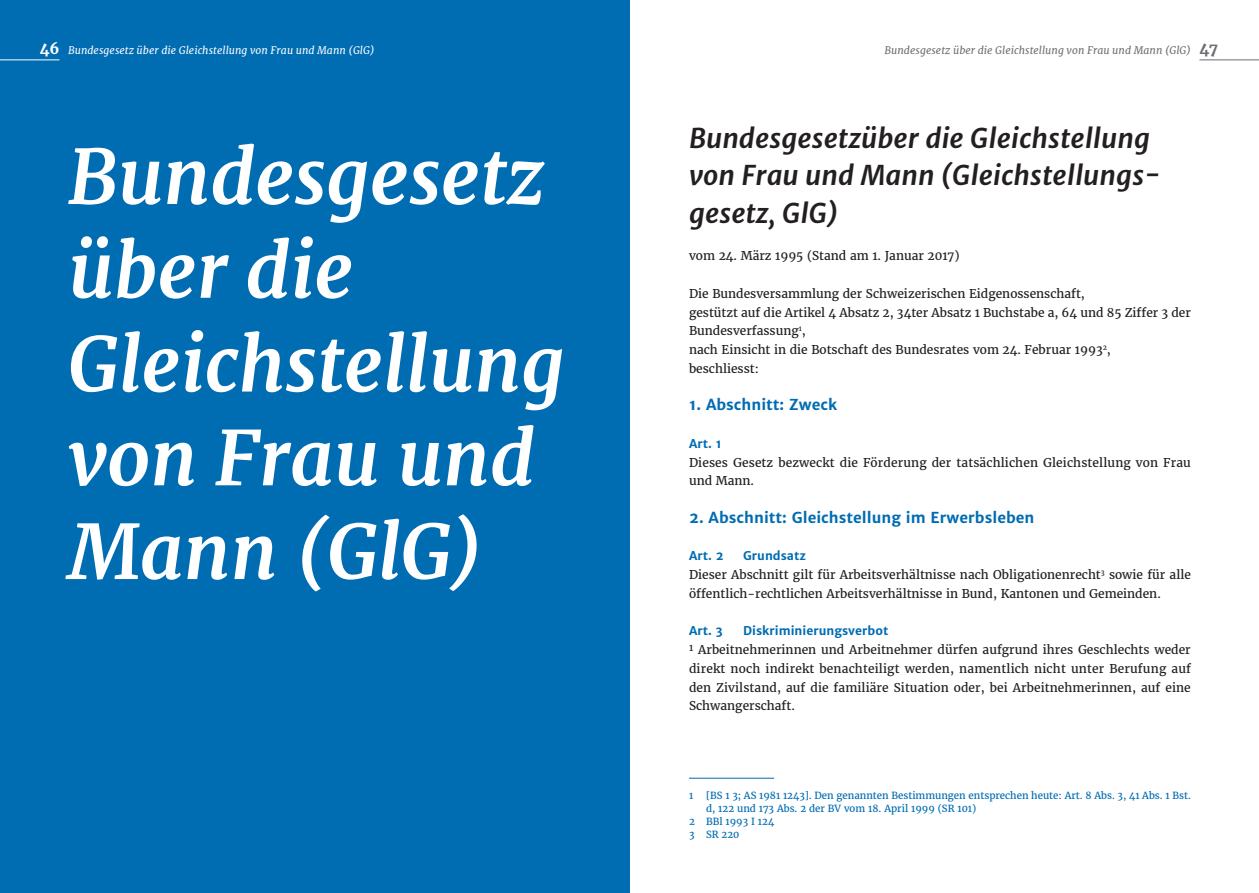
<style>
.page{position:relative;width:1259px;height:893px;background:#fff}
.page>*{position:absolute;margin:0;border:0;box-sizing:border-box;transform-origin:0 0}
.t1{font:italic 700 75px/93.8px "Merriweather";color:#fff}
.t2{font:italic 700 27px/37.5px "Merriweather Sans";color:#231f20}
.t3{font:700 15px "Merriweather Sans";color:#006cb2}
.t4{font:12px/18.8px "Merriweather";color:#231f20}
.t5{font:700 12px "Merriweather Sans";color:#006cb2}
.t6{font:italic 10.5px "Merriweather";letter-spacing:.005em;color:#fff}
.t7{font:italic 10.5px "Merriweather";letter-spacing:.005em;color:#6c6d70}
.t8{font:9.75px "Merriweather";color:#006cb2}
.s1{font-weight:700;font-style:normal;font-size:15px}
</style>
<div class="page">
<hr style="left:1199px;top:60px;width:60px;height:1px;background:#6c6d70">
<div style="left:0;top:0;width:629px;height:893px;background:#006cb2"></div>
<hr style="left:0;top:60px;width:60px;height:1px;background:#fff">
<hr style="left:689px;top:778px;width:85px;height:1px;background:#006cb2">
<p class="t6" style="left:40px;top:44px;width:336px"><span class="s1">46</span> Bundesgesetz über die Gleichstellung von Frau und Mann (GlG)</p>
<p class="t7" style="left:884px;top:44px;width:335px">Bundesgesetz über die Gleichstellung von Frau und Mann (GlG) <span class="s1">47</span></p>
<h1 class="t1" style="left:68px;top:131px;width:498px">Bundesgesetz über die<br>Gleichstellung von Frau und<br>Mann (GlG)</h1>
<h2 class="t2" style="left:689px;top:119px;width:473px">Bundesgesetzüber die Gleichstellung von Frau und Mann (Gleichstellungs&shy;gesetz, GlG)</h2>
<p class="t4" style="left:689px;top:247px;width:272px">vom 24. März 1995 (Stand am 1. Januar 2017)</p>
<p class="t4" style="left:689px;top:284px;width:503px">Die Bundesversammlung der Schweizerischen Eidgenossenschaft,<br>gestützt auf die Artikel 4 Absatz 2, 34ter Absatz 1 Buchstabe a, 64 und 85 Ziffer 3 der Bundesverfassung<sup>1</sup>,<br>nach Einsicht in die Botschaft des Bundesrates vom 24. Februar 1993<sup>2</sup>,<br>beschliesst:</p>
<p class="t3" style="left:689px;top:396px;width:150px">1. Abschnitt: Zweck</p>
<p class="t5" style="left:689px;top:436px;width:34px">Art. 1</p>
<p class="t4" style="left:689px;top:453px;width:503px">Dieses Gesetz bezweckt die Förderung der tatsächlichen Gleichstellung von Frau und Mann.</p>
<p class="t3" style="left:689px;top:508px;width:347px">2. Abschnitt: Gleichstellung im Erwerbsleben</p>
<p class="t5" style="left:689px;top:549px;width:36px">Art. 2</p>
<p class="t5" style="left:743px;top:549px;width:64px">Grundsatz</p>
<p class="t4" style="left:689px;top:565px;width:503px">Dieser Abschnitt gilt für Arbeitsverhältnisse nach Obligationenrecht<sup>3</sup> sowie für alle öffentlich-rechtlichen Arbeitsverhältnisse in Bund, Kantonen und Gemeinden.</p>
<p class="t5" style="left:689px;top:624px;width:35px">Art. 3</p>
<p class="t5" style="left:743px;top:624px;width:147px">Diskriminierungsverbot</p>
<p class="t4" style="left:689px;top:640px;width:503px;text-align:justify"><sup>1</sup> Arbeitnehmerinnen und Arbeitnehmer dürfen aufgrund ihres Geschlechts weder direkt noch indirekt benachteiligt werden, namentlich nicht unter Berufung auf den Zivilstand, auf die familiäre Situation oder, bei Arbeitnehmerinnen, auf eine Schwangerschaft.</p>
<p class="t8" style="left:689px;top:790px;width:6px">1</p>
<p class="t8" style="left:706px;top:790px;width:486px">[BS 1 3; AS 1981 1243]. Den genannten Bestimmungen entsprechen heute: Art. 8 Abs. 3, 41 Abs. 1 Bst.</p>
<p class="t8" style="left:706px;top:803px;width:272px">d, 122 und 173 Abs. 2 der BV vom 18. April 1999 (SR 101)</p>
<p class="t8" style="left:689px;top:815px;width:87px">2 BBl 1993 I 124</p>
<p class="t8" style="left:689px;top:828px;width:52px">3 SR 220</p>
</div>
